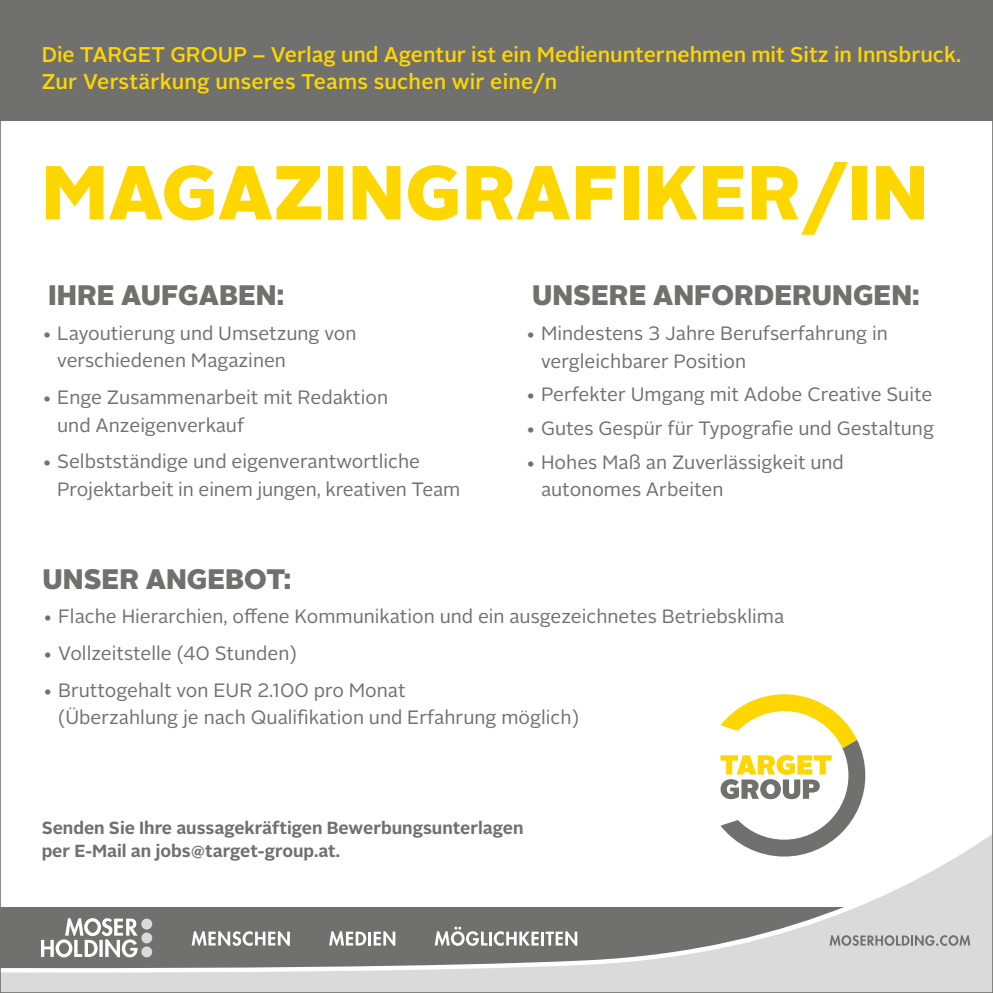
<style>
.page{position:relative;width:993px;height:993px;background:#fff}
.page>*{position:absolute;margin:0;border:0;box-sizing:border-box;transform-origin:0 0}
.t1{font:900 76.25px "Alright Sans";letter-spacing:.01em;color:#ffd700}
.t2{font:900 28.25px "Alright Sans";color:#70706f}
.t3{font:500 21.25px/27.5px "Alright Sans";color:#ffd700}
.t4{font:19.25px/27.5px "Alright Sans";color:#70706f}
.t5{font:700 17.5px/22.5px "Alright Sans";color:#70706f}
</style>
<div class="page">
<div style="left:2px;top:972px;width:988px;height:18px;background:#dadada"></div>
<svg style="left:2px;top:836px;width:988px;height:136px"></svg>
<svg style="left:829px;top:934px;width:140px;height:11px;background:#aeaeae"></svg>
<svg style="left:191px;top:930px;width:99px;height:15px"></svg>
<svg style="left:329px;top:930px;width:37px;height:15px"></svg>
<hr style="left:368px;top:931px;width:3px;height:14px;background:#fff">
<svg style="left:373px;top:930px;width:22px;height:15px"></svg>
<svg style="left:434px;top:926px;width:143px;height:19px"></svg>
<svg style="left:41px;top:917px;width:97px;height:40px"></svg>
<div style="left:141px;top:946px;width:11px;height:11px;background:#dadada;border-radius:50%"></div>
<div style="left:141px;top:932px;width:11px;height:11px;background:#dadada;border-radius:50%"></div>
<div style="left:141px;top:918px;width:11px;height:11px;background:#dadada;border-radius:50%"></div>
<div style="left:0;top:0;width:992px;height:120px;background:#70706f"></div>
<svg style="left:720px;top:694px;width:145px;height:162px"></svg>
<p class="t3" style="left:42px;top:41px;width:920px">Die TARGET GROUP – Verlag und Agentur ist ein Medienunternehmen mit Sitz in Innsbruck.<br>Zur Verstärkung unseres Teams suchen wir eine/n</p>
<h1 class="t1" style="left:42px;top:138px;width:887px">MAGAZINGRAFIKER/IN</h1>
<h2 class="t2" style="left:48px;top:275px;width:237px">IHRE AUFGABEN:</h2>
<p class="t4" style="left:57px;top:319px;width:301px;text-indent:-16px">• Layoutierung und Umsetzung von verschiedenen Magazinen</p>
<p class="t4" style="left:57px;top:384px;width:332px;text-indent:-16px">• Enge Zusammenarbeit mit Redaktion und Anzeigenverkauf</p>
<p class="t4" style="left:57px;top:448px;width:404px;text-indent:-16px">• Selbstständige und eigenverantwortliche<br>Projektarbeit in einem jungen, kreativen Team</p>
<h2 class="t2" style="left:532px;top:275px;width:389px">UNSERE ANFORDERUNGEN:</h2>
<p class="t4" style="left:541px;top:319px;width:348px;text-indent:-16px">• Mindestens 3 Jahre Berufserfahrung in vergleichbarer Position</p>
<p class="t4" style="left:525px;top:381px;width:408px">• Perfekter Umgang mit Adobe Creative Suite</p>
<p class="t4" style="left:525px;top:414px;width:410px">• Gutes Gespür für Typografie und Gestaltung</p>
<p class="t4" style="left:541px;top:448px;width:304px;text-indent:-16px">• Hohes Maß an Zuverlässigkeit und autonomes Arbeiten</p>
<h2 class="t2" style="left:43px;top:558px;width:250px">UNSER ANGEBOT:</h2>
<p class="t4" style="left:43px;top:603px;width:743px">• Flache Hierarchien, offene Kommunikation und ein ausgezeichnetes Betriebsklima</p>
<p class="t4" style="left:43px;top:639px;width:256px">• Vollzeitstelle (40 Stunden)</p>
<p class="t4" style="left:58px;top:676px;width:522px;text-indent:-16px">• Bruttogehalt von EUR 2.100 pro Monat<br>(Überzahlung je nach Qualifikation und Erfahrung möglich)</p>
<p class="t5" style="left:42px;top:816px;width:483px">Senden Sie Ihre aussagekräftigen Bewerbungsunterlagen per E-Mail an jobs@target-group.at.</p>
</div>
